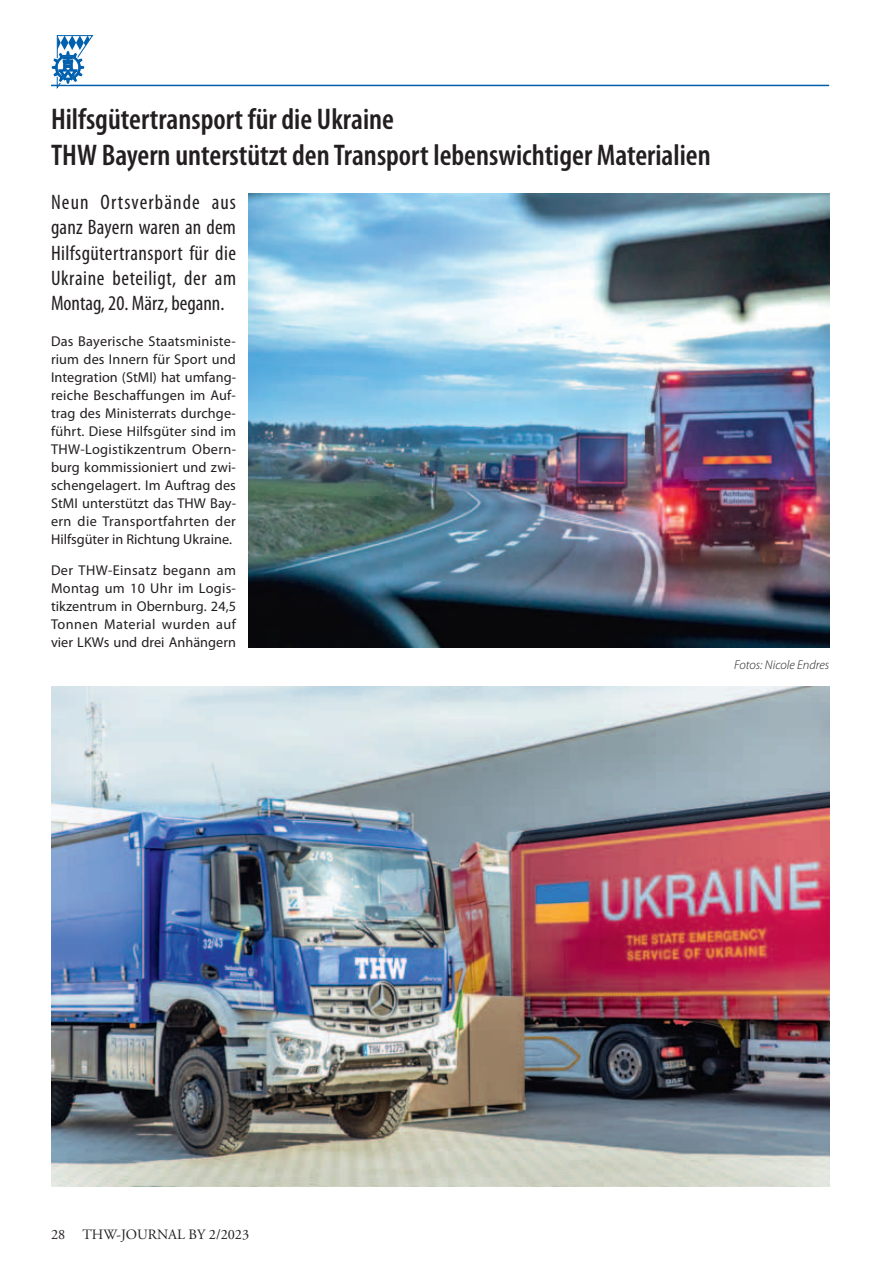
<style>
.page{position:relative;width:893px;height:1263px;background:#fff}
.page>*{position:absolute;margin:0;border:0;box-sizing:border-box;transform-origin:0 0}
.t1{font:600 condensed 30px/36px "Myriad Pro";color:#231f20}
.t2{font:condensed 21px/25.2px "Myriad Pro";letter-spacing:.02em;color:#231f20;text-align:justify}
.t3{font:14.25px/18px "Myriad Pro";letter-spacing:.005em;color:#231f20;text-align:justify}
.t4{font:14.25px "Adobe Garamond Pro";color:#231f20}
.t5{font:italic 300 12.75px "Myriad Pro";color:#231f20}
</style>
<div class="page">
<hr style="left:51px;top:85px;width:778px;height:1px;background:#0160ae">
<svg style="left:51px;top:35px;width:42px;height:53px"></svg>
<img style="left:51px;top:687px;width:778px;height:499px">
<img style="left:249px;top:193px;width:580px;height:454px">
<h1 class="t1" style="left:51px;top:104px;width:661px">Hilfsgütertransport für die Ukraine<br>THW Bayern unterstützt den Transport lebenswichtiger Materialien</h1>
<h2 class="t2" style="left:51px;top:192px;width:187px">Neun Ortsverbände aus ganz Bayern waren an dem Hilfsgütertransport für die Ukraine beteiligt, der am Montag, 20. März, begann.</h2>
<p class="t3" style="left:51px;top:334px;width:187px">Das Bayerische Staatsministe&shy;rium des Innern für Sport und Integration (StMI) hat umfang&shy;reiche Beschaffungen im Auf&shy;trag des Ministerrats durchge&shy;führt. Diese Hilfsgüter sind im THW-Logistikzentrum Obern&shy;burg kommissioniert und zwi&shy;schengelagert. Im Auftrag des StMI unterstützt das THW Bay&shy;ern die Transportfahrten der Hilfsgüter in Richtung Ukraine.</p>
<p class="t3" style="left:51px;top:563px;width:187px">Der THW-Einsatz begann am Montag um 10 Uhr im Logis&shy;tikzentrum in Obernburg. 24,5<br>Tonnen Material wurden auf vier LKWs und drei Anhängern</p>
<p class="t5" style="left:734px;top:660px;width:96px">Fotos: Nicole Endres</p>
<p class="t4" style="left:51px;top:1226px;width:200px">28 THW-JOURNAL BY 2/2023</p>
</div>
